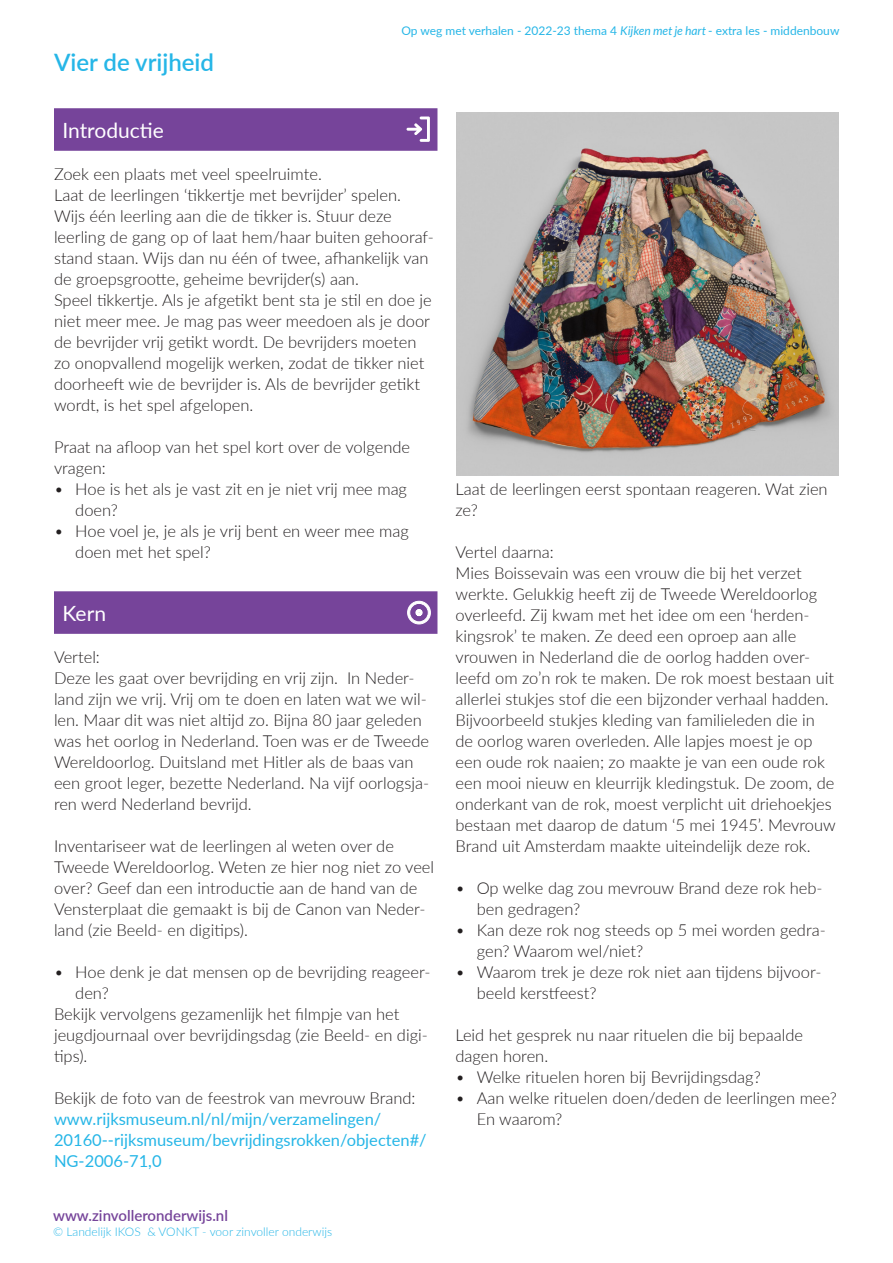
<style>
.page{position:relative;width:893px;height:1263px;background:#fff}
.page>*{position:absolute;margin:0;border:0;box-sizing:border-box;transform-origin:0 0}
.t1{font:600 24px "Lato";color:#26b6e7}
.t2{font:21px "Lato";color:#fff}
.t3{font:300 16.5px/21px "Lato";color:#231f20}
.t4{font:16.5px/21px "Lato";color:#26b6e7}
.t5{font:600 15px "Lato";color:#76449a}
.t6{font:12px "Lato";color:#26b6e7}
.t7{font:300 12px "Lato";color:#26b6e7}
.s1{font-style:italic}
</style>
<div class="page">
<div style="left:54px;top:108px;width:383px;height:43px;background:#76449a"></div>
<div style="left:54px;top:591px;width:383px;height:43px;background:#76449a"></div>
<svg style="left:406px;top:117px;width:24px;height:25px"></svg>
<svg style="left:407px;top:601px;width:24px;height:23px"></svg>
<div style="left:415px;top:609px;width:8px;height:7px;border:3px solid #fff;border-radius:50%"></div>
<div style="left:416px;top:609px;width:6px;height:7px;border:3px solid #fff;border-radius:50%"></div>
<img style="left:456px;top:113px;width:383px;height:362px">
<h1 class="t1" style="left:54px;top:45px;width:162px">Vier de vrijheid</h1>
<p class="t6" style="left:401px;top:22px;width:439px">Op weg met verhalen - 2022-23 thema 4 <span class="s1">Kijken met je hart</span> - extra les - middenbouw</p>
<p class="t2" style="left:63px;top:115px;width:103px">Introductie</p>
<p class="t3" style="left:54px;top:163px;width:381px">Zoek een plaats met veel speelruimte.<br>Laat de leerlingen ‘tikkertje met bevrijder’ spelen.<br>Wijs één leerling aan die de tikker is. Stuur deze leerling de gang op of laat hem/haar buiten gehooraf&shy;stand staan. Wijs dan nu één of twee, afhankelijk van de groepsgrootte, geheime bevrijder(s) aan.<br>Speel tikkertje. Als je afgetikt bent sta je stil en doe je niet meer mee. Je mag pas weer meedoen als je door de bevrijder vrij getikt wordt. De bevrijders moeten zo onopvallend mogelijk werken, zodat de tikker niet doorheeft wie de bevrijder is. Als de bevrijder getikt wordt, is het spel afgelopen.</p>
<p class="t3" style="left:54px;top:436px;width:358px">Praat na afloop van het spel kort over de volgende vragen:</p>
<p class="t3" style="left:75px;top:478px;width:333px;text-indent:-21px">• Hoe is het als je vast zit en je niet vrij mee mag doen?</p>
<p class="t3" style="left:75px;top:520px;width:335px;text-indent:-21px">• Hoe voel je, je als je vrij bent en weer mee mag doen met het spel?</p>
<p class="t2" style="left:63px;top:598px;width:45px">Kern</p>
<p class="t3" style="left:54px;top:646px;width:377px">Vertel:<br>Deze les gaat over bevrijding en vrij zijn. In Neder&shy;land zijn we vrij. Vrij om te doen en laten wat we wil&shy;len. Maar dit was niet altijd zo. Bijna 80 jaar geleden was het oorlog in Nederland. Toen was er de Tweede Wereldoorlog. Duitsland met Hitler als de baas van een groot leger, bezette Nederland. Na vijf oorlogsja&shy;ren werd Nederland bevrijd.</p>
<p class="t3" style="left:54px;top:835px;width:382px">Inventariseer wat de leerlingen al weten over de Tweede Wereldoorlog. Weten ze hier nog niet zo veel over? Geef dan een introductie aan de hand van de Vensterplaat die gemaakt is bij de Canon van Neder&shy;land (zie Beeld- en digitips).</p>
<p class="t3" style="left:54px;top:961px;width:378px">• Hoe denk je dat mensen op de bevrijding reageer-</p>
<p class="t3" style="left:75px;top:982px;width:35px">den?</p>
<p class="t3" style="left:54px;top:1003px;width:347px">Bekijk vervolgens gezamenlijk het filmpje van het</p>
<p class="t3" style="left:54px;top:1024px;width:375px">jeugdjournaal over bevrijdingsdag (zie Beeld- en digi-</p>
<p class="t3" style="left:54px;top:1045px;width:35px">tips).</p>
<p class="t3" style="left:54px;top:1087px;width:363px">Bekijk de foto van de feestrok van mevrouw Brand:</p>
<p class="t4" style="left:54px;top:1108px;width:374px">www.rijksmuseum.nl/nl/mijn/verzamelingen/<br>20160--rijksmuseum/bevrijdingsrokken/objecten#/<br>NG-2006-71,0</p>
<p class="t5" style="left:53px;top:1205px;width:176px">www.zinvolleronderwijs.nl</p>
<p class="t7" style="left:53px;top:1223px;width:280px">© Landelijk IKOS &amp; VONKT - voor zinvoller onderwijs</p>
<p class="t3" style="left:455px;top:478px;width:374px">Laat de leerlingen eerst spontaan reageren. Wat zien ze?</p>
<p class="t3" style="left:455px;top:541px;width:382px">Vertel daarna:<br>Mies Boissevain was een vrouw die bij het verzet werkte. Gelukkig heeft zij de Tweede Wereldoorlog overleefd. Zij kwam met het idee om een ‘herden&shy;kingsrok’ te maken. Ze deed een oproep aan alle vrouwen in Nederland die de oorlog hadden over&shy;leefd om zo’n rok te maken. De rok moest bestaan uit allerlei stukjes stof die een bijzonder verhaal hadden.<br>Bijvoorbeeld stukjes kleding van familieleden die in de oorlog waren overleden. Alle lapjes moest je op een oude rok naaien; zo maakte je van een oude rok een mooi nieuw en kleurrijk kledingstuk. De zoom, de onderkant van de rok, moest verplicht uit driehoekjes bestaan met daarop de datum ‘5 mei 1945’. Mevrouw Brand uit Amsterdam maakte uiteindelijk deze rok.</p>
<p class="t3" style="left:477px;top:877px;width:347px;text-indent:-21px">• Op welke dag zou mevrouw Brand deze rok heb&shy;ben gedragen?</p>
<p class="t3" style="left:477px;top:919px;width:351px;text-indent:-21px">• Kan deze rok nog steeds op 5 mei worden gedra&shy;gen? Waarom wel/niet?</p>
<p class="t3" style="left:477px;top:961px;width:346px;text-indent:-21px">• Waarom trek je deze rok niet aan tijdens bijvoor&shy;beeld kerstfeest?</p>
<p class="t3" style="left:455px;top:1024px;width:349px">Leid het gesprek nu naar rituelen die bij bepaalde dagen horen.</p>
<p class="t3" style="left:455px;top:1066px;width:307px">• Welke rituelen horen bij Bevrijdingsdag?</p>
<p class="t3" style="left:477px;top:1087px;width:362px;text-indent:-21px">• Aan welke rituelen doen/deden de leerlingen mee?<br>En waarom?</p>
</div>
